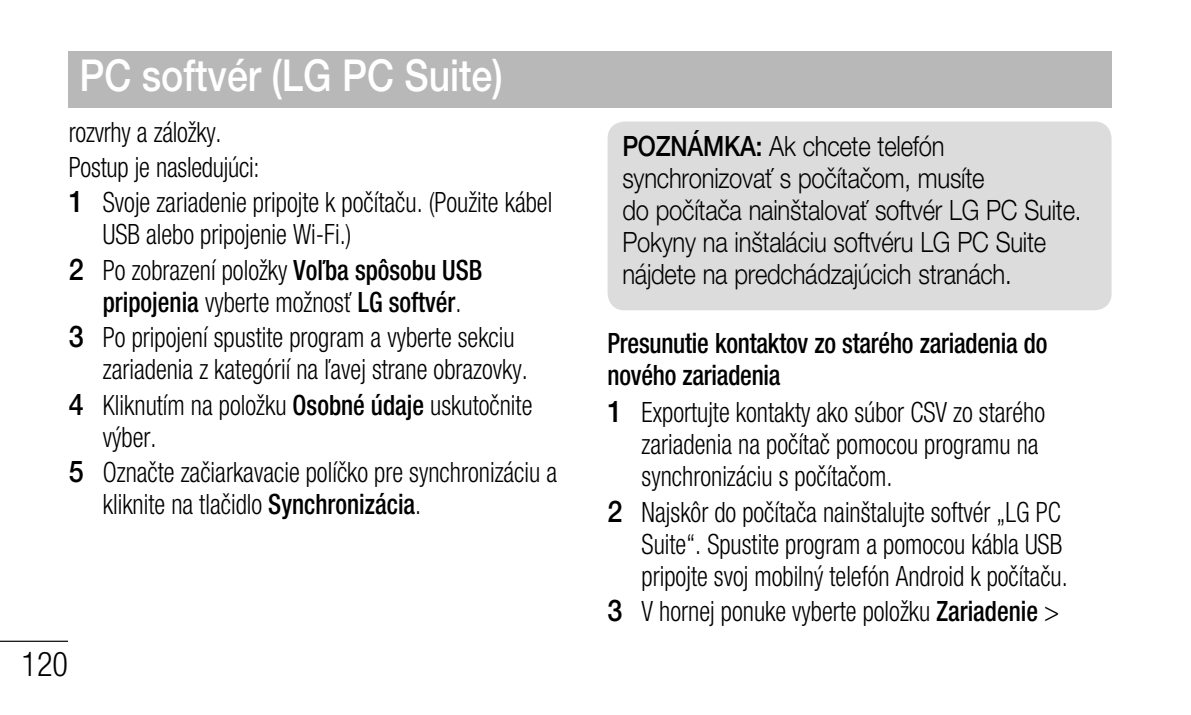
<style>
.page{position:relative;width:1191px;height:715px;background:#fff}
.page>*{position:absolute;margin:0;border:0;box-sizing:border-box;transform-origin:0 0}
.t1{font:500 44px "Helvetica Neue LT Pro";color:#fff;scale:.85 1}
.t2{font:300 condensed 34px "Helvetica Neue LT Pro";color:#000;scale:.95 1}
.t3{font:300 condensed 28px/35.2px "Helvetica Neue LT Pro";color:#000;scale:.9 1}
.t4{font:300 28px/32px "Helvetica Neue LT Pro";letter-spacing:-.01em;color:#000;scale:.85 1}
.t5{font:500 condensed 28px/32px "Helvetica Neue LT Pro";letter-spacing:-.01em;color:#000;scale:.9 1}
.s1{font-weight:500;font-stretch:normal;font-size:30px}
.s2{font-weight:500}
</style>
<div class="page">
<hr style="left:0;top:640px;width:68px;height:1px;background:#000">
<div style="left:607px;top:121px;width:504px;height:189px;background:#dcdcdc;border-radius:17px"></div>
<div style="left:68px;top:51px;width:1043px;height:57px;background:#b8b8b8"></div>
<h1 class="t1" style="left:79px;top:59px;width:499px">PC softvér (LG PC Suite)</h1>
<p class="t3" style="left:69px;top:117px;width:539px">rozvrhy a záložky.<br>Postup je nasledujúci:<br><span class="s1">1</span> Svoje zariadenie pripojte k počítaču. (Použite kábel</p>
<p class="t3" style="left:69px;top:220px;width:461px;text-indent:34px">USB alebo pripojenie Wi-Fi.)<br><span class="s1">2</span> Po zobrazení položky <span class="s2">Voľba spôsobu USB</span></p>
<p class="t3" style="left:69px;top:287px;width:497px;text-indent:34px"><span class="s2">pripojenia</span> vyberte možnosť <span class="s2">LG softvér</span>.<br><span class="s1">3</span> Po pripojení spustite program a vyberte sekciu</p>
<p class="t3" style="left:69px;top:354px;width:516px;text-align:right">zariadenia z kategórií na ľavej strane obrazovky.<br><span class="s1">4</span> Kliknutím na položku <span class="s2">Osobné údaje</span> uskutočnite</p>
<p class="t3" style="left:69px;top:422px;width:544px;text-indent:34px">výber.<br><span class="s1">5</span> Označte začiarkavacie políčko pre synchronizáciu a</p>
<p class="t3" style="left:103px;top:489px;width:355px">kliknite na tlačidlo <span class="s2">Synchronizácia</span>.</p>
<p class="t2" style="left:22px;top:651px;width:50px">120</p>
<p class="t4" style="left:622px;top:133px;width:542px"><span class="s2">POZNÁMKA:</span> Ak chcete telefón synchronizovať s počítačom, musíte<br>do počítača nainštalovať softvér LG PC Suite.<br>Pokyny na inštaláciu softvéru LG PC Suite nájdete na predchádzajúcich stranách.</p>
<p class="t5" style="left:607px;top:329px;width:490px">Presunutie kontaktov zo starého zariadenia do nového zariadenia</p>
<p class="t3" style="left:641px;top:399px;width:450px;line-height:32px;text-indent:-34px"><span class="s1">1</span> Exportujte kontakty ako súbor CSV zo starého zariadenia na počítač pomocou programu na synchronizáciu s počítačom.</p>
<p class="t3" style="left:641px;top:498px;width:475px;line-height:32px;text-indent:-34px"><span class="s1">2</span> Najskôr do počítača nainštalujte softvér „LG PC<br>Suite“. Spustite program a pomocou kábla USB pripojte svoj mobilný telefón Android k počítaču.</p>
<p class="t3" style="left:607px;top:596px;width:503px"><span class="s1">3</span> V hornej ponuke vyberte položku <span class="s2">Zariadenie</span> &gt;</p>
</div>
